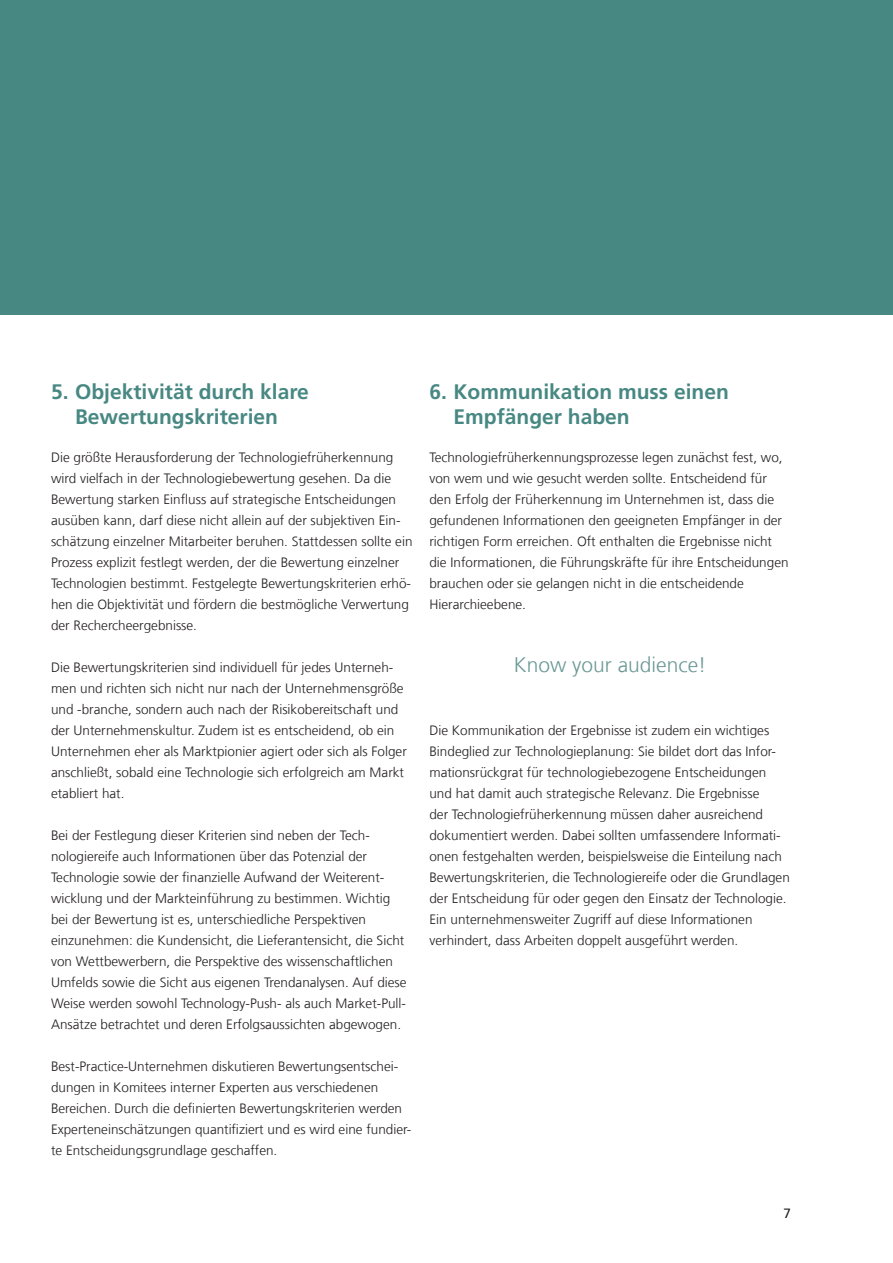
<style>
.page{position:relative;width:893px;height:1263px;background:#fff}
.page>*{position:absolute;margin:0;border:0;box-sizing:border-box;transform-origin:0 0}
.Zwischenüberschrift{font:700 21px/25.2px "Frutiger LT Com";color:#488883;text-align:center}
.Zitate{font:300 21px "Frutiger LT Com";color:#6b9996}
._06_Fließtext{font:300 13.5px/21px "Frutiger LT Com";color:#231f20}
.t1{font:13.5px "Frutiger LT Com";color:#231f20}
</style>
<div class="page">
<div style="left:0;top:0;width:893px;height:314px;background:#488883"></div>
<p class="Zwischenüberschrift" style="left:51px;top:379px;width:259px">5. Objektivität durch klare<br>Bewertungskriterien</p>
<p class="_06_Fließtext" style="left:51px;top:447px;width:363px">Die größte Herausforderung der Technologiefrüherkennung wird vielfach in der Technologiebewertung gesehen. Da die Bewertung starken Einfluss auf strategische Entscheidungen ausüben kann, darf diese nicht allein auf der subjektiven Ein&shy;schätzung einzelner Mitarbeiter beruhen. Stattdessen sollte ein Prozess explizit festlegt werden, der die Bewertung einzelner Technologien bestimmt. Festgelegte Bewertungskriterien erhö&shy;hen die Objektivität und fördern die bestmögliche Verwertung der Rechercheergebnisse.</p>
<p class="_06_Fließtext" style="left:51px;top:657px;width:357px">Die Bewertungskriterien sind individuell für jedes Unterneh&shy;men und richten sich nicht nur nach der Unternehmensgröße und -branche, sondern auch nach der Risikobereitschaft und der Unternehmenskultur. Zudem ist es entscheidend, ob ein Unternehmen eher als Marktpionier agiert oder sich als Folger anschließt, sobald eine Technologie sich erfolgreich am Markt etabliert hat.</p>
<p class="_06_Fließtext" style="left:51px;top:825px;width:357px">Bei der Festlegung dieser Kriterien sind neben der Tech&shy;nologiereife auch Informationen über das Potenzial der Technologie sowie der finanzielle Aufwand der Weiterent&shy;wicklung und der Markteinführung zu bestimmen. Wichtig bei der Bewertung ist es, unterschiedliche Perspektiven einzunehmen: die Kundensicht, die Lieferantensicht, die Sicht von Wettbewerbern, die Perspektive des wissenschaftlichen Umfelds sowie die Sicht aus eigenen Trendanalysen. Auf diese Weise werden sowohl Technology-Push- als auch Market-Pull-Ansätze betrachtet und deren Erfolgsaussichten abgewogen.</p>
<p class="_06_Fließtext" style="left:51px;top:1056px;width:362px">Best-Practice-Unternehmen diskutieren Bewertungsentschei&shy;dungen in Komitees interner Experten aus verschiedenen Bereichen. Durch die definierten Bewertungskriterien werden Experteneinschätzungen quantifiziert und es wird eine fundier&shy;te Entscheidungsgrundlage geschaffen.</p>
<p class="Zwischenüberschrift" style="left:453px;top:379px;width:277px;text-align:left;text-indent:-24px">6. Kommunikation muss einen<br>Empfänger haben</p>
<p class="_06_Fließtext" style="left:429px;top:447px;width:361px">Technologiefrüherkennungsprozesse legen zunächst fest, wo, von wem und wie gesucht werden sollte. Entscheidend für den Erfolg der Früherkennung im Unternehmen ist, dass die gefundenen Informationen den geeigneten Empfänger in der richtigen Form erreichen. Oft enthalten die Ergebnisse nicht die Informationen, die Führungskräfte für ihre Entscheidungen brauchen oder sie gelangen nicht in die entscheidende Hierarchieebene.</p>
<p class="Zitate" style="left:514px;top:653px;width:194px">Know your audience!</p>
<p class="_06_Fließtext" style="left:429px;top:720px;width:362px">Die Kommunikation der Ergebnisse ist zudem ein wichtiges Bindeglied zur Technologieplanung: Sie bildet dort das Infor&shy;mationsrückgrat für technologiebezogene Entscheidungen und hat damit auch strategische Relevanz. Die Ergebnisse<br>der Technologiefrüherkennung müssen daher ausreichend dokumentiert werden. Dabei sollten umfassendere Informati&shy;onen festgehalten werden, beispielsweise die Einteilung nach Bewertungskriterien, die Technologiereife oder die Grundlagen der Entscheidung für oder gegen den Einsatz der Technologie.<br>Ein unternehmensweiter Zugriff auf diese Informationen verhindert, dass Arbeiten doppelt ausgeführt werden.</p>
<p class="t1" style="left:783px;top:1205px;width:9px">7</p>
</div>
